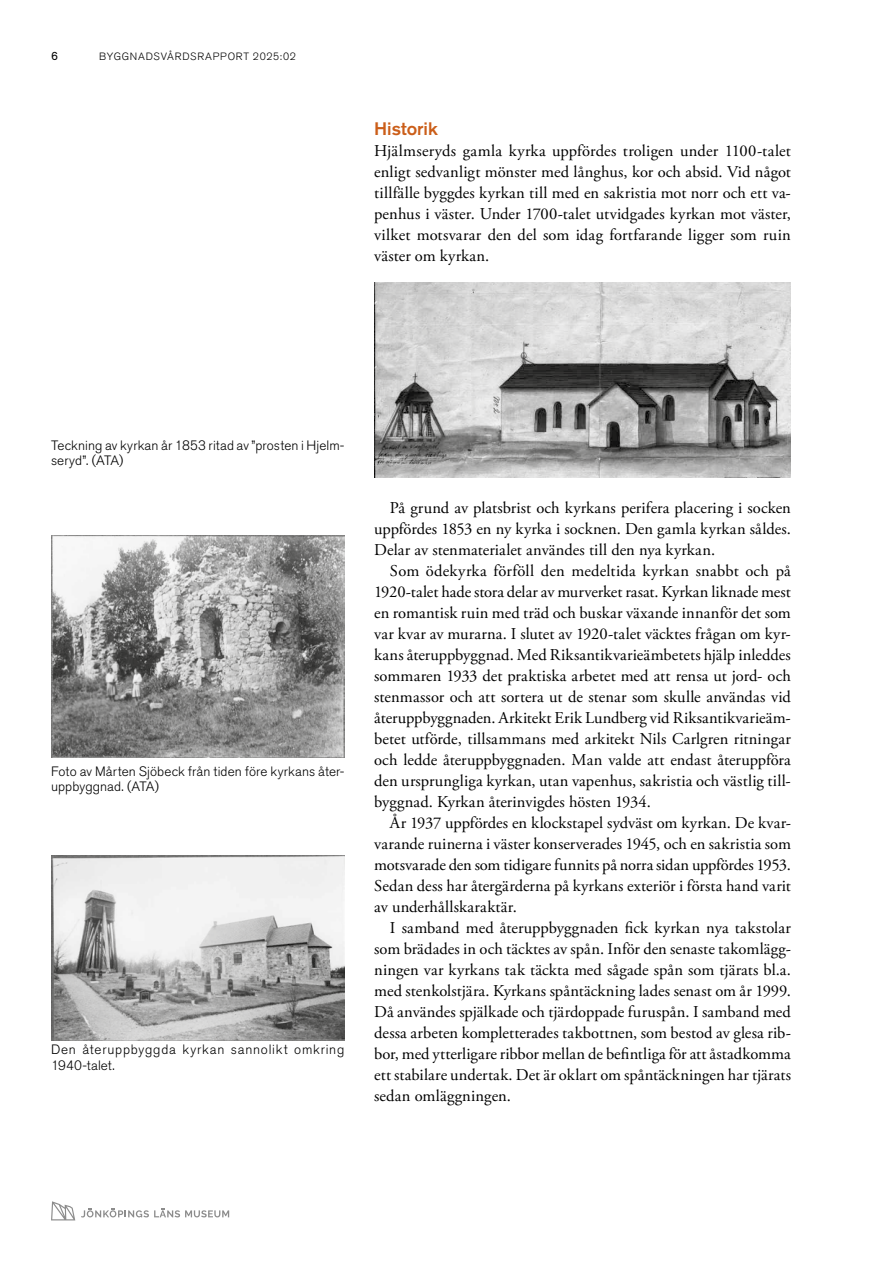
<style>
.page{position:relative;width:893px;height:1263px;background:#fff}
.page>*{position:absolute;margin:0;border:0;box-sizing:border-box;transform-origin:0 0}
.Rubrik_1{font:500 18px "Akzidenz Grotesk Std";letter-spacing:-.005em;color:#cb5e19}
.Brödtext_indrag{font:16.5px/21px "Adobe Garamond Pro";letter-spacing:.005em;color:#000;text-align:justify}
.Brödtext{font:16.5px/21px "Adobe Garamond Pro";letter-spacing:.01em;color:#000;text-align:justify}
.Bildtext{font:300 13.5px/15.8px "Akzidenz Grotesk Std";letter-spacing:.01em;color:#000}
.Bildtext-2{font:300 13.5px/15.8px "Akzidenz Grotesk Std";letter-spacing:.055em;color:#000}
.t1{font:12px "Akzidenz Grotesk Std";color:#000}
.t2{font:10.5px "Akzidenz Grotesk Std Light 3";letter-spacing:.07em;color:#000}
</style>
<div class="page">
<svg style="left:51px;top:1201px;width:24px;height:19px"></svg>
<svg style="left:81px;top:1208px;width:148px;height:9px"></svg>
<img style="left:51px;top:536px;width:293px;height:221px">
<img style="left:374px;top:282px;width:417px;height:196px">
<img style="left:51px;top:855px;width:293px;height:185px">
<p class="t1" style="left:51px;top:49px;width:8px">6</p>
<p class="t2" style="left:99px;top:50px;width:198px">BYGGNADSVÅRDSRAPPORT 2025:02</p>
<p class="Rubrik_1" style="left:374px;top:117px;width:65px">Historik</p>
<p class="Brödtext" style="left:374px;top:140px;width:418px">Hjälmseryds gamla kyrka uppfördes troligen under 1100-talet enligt sedvanligt mönster med långhus, kor och absid. Vid något tillfälle byggdes kyrkan till med en sakristia mot norr och ett va&shy;penhus i väster. Under 1700-talet utvidgades kyrkan mot väster, vilket motsvarar den del som idag fortfarande ligger som ruin väster om kyrkan.</p>
<p class="Bildtext" style="left:51px;top:437px;width:295px">Teckning av kyrkan år 1853 ritad av ”prosten i Hjelm&shy;seryd”. (ATA)</p>
<p class="Bildtext" style="left:51px;top:763px;width:295px">Foto av Mårten Sjöbeck från tiden före kyrkans åter&shy;uppbyggnad. (ATA)</p>
<p class="Bildtext-2" style="left:51px;top:1042px;width:295px">Den återuppbyggda kyrkan sannolikt omkring<br>1940-talet.</p>
<p class="Brödtext_indrag" style="left:374px;top:497px;width:418px;text-indent:16px">På grund av platsbrist och kyrkans perifera placering i socken uppfördes 1853 en ny kyrka i socknen. Den gamla kyrkan såldes.<br>Delar av stenmaterialet användes till den nya kyrkan.</p>
<p class="Brödtext_indrag" style="left:374px;top:560px;width:418px;text-indent:16px">Som ödekyrka förföll den medeltida kyrkan snabbt och på 1920-talet hade stora delar av murverket rasat. Kyrkan liknade mest en romantisk ruin med träd och buskar växande innanför det som var kvar av murarna. I slutet av 1920-talet väcktes frågan om kyr&shy;kans återuppbyggnad. Med Riksantikvarieämbetets hjälp inleddes sommaren 1933 det praktiska arbetet med att rensa ut jord- och stenmassor och att sortera ut de stenar som skulle användas vid återuppbyggnaden. Arkitekt Erik Lundberg vid Riksantikvarieäm&shy;betet utförde, tillsammans med arkitekt Nils Carlgren ritningar och ledde återuppbyggnaden. Man valde att endast återuppföra den ursprungliga kyrkan, utan vapenhus, sakristia och västlig till&shy;byggnad. Kyrkan återinvigdes hösten 1934.</p>
<p class="Brödtext_indrag" style="left:374px;top:812px;width:418px;text-indent:16px">År 1937 uppfördes en klockstapel sydväst om kyrkan. De kvar&shy;varande ruinerna i väster konserverades 1945, och en sakristia som motsvarade den som tidigare funnits på norra sidan uppfördes 1953.<br>Sedan dess har återgärderna på kyrkans exteriör i första hand varit av underhållskaraktär.</p>
<p class="Brödtext_indrag" style="left:374px;top:917px;width:418px;text-indent:16px">I samband med återuppbyggnaden fick kyrkan nya takstolar som brädades in och täcktes av spån. Inför den senaste takomlägg&shy;ningen var kyrkans tak täckta med sågade spån som tjärats bl.a. med stenkolstjära. Kyrkans spåntäckning lades senast om år 1999.<br>Då användes spjälkade och tjärdoppade furuspån. I samband med dessa arbeten kompletterades takbottnen, som bestod av glesa rib&shy;bor, med ytterligare ribbor mellan de befintliga för att åstadkomma ett stabilare undertak. Det är oklart om spåntäckningen har tjärats sedan omläggningen.</p>
</div>
